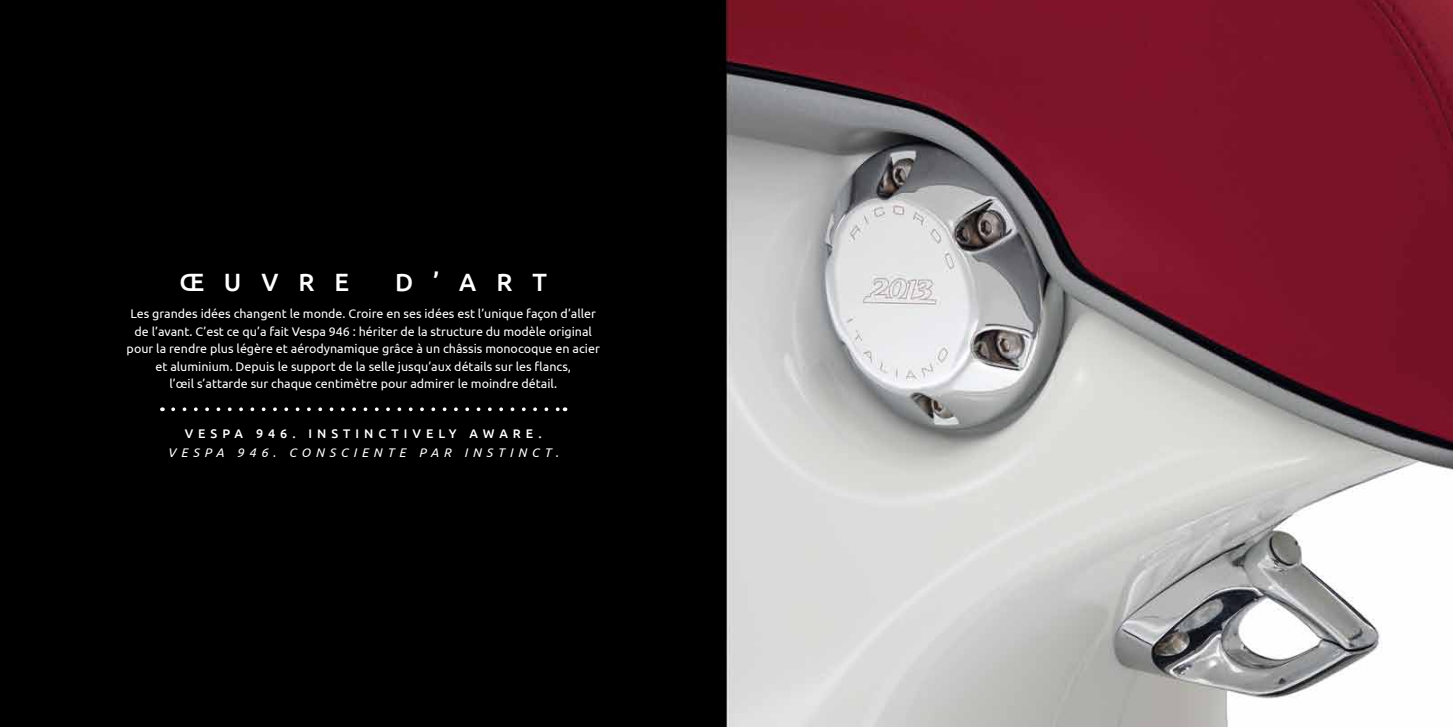
<style>
.page{position:relative;width:1453px;height:727px;background:#fff}
.page>*{position:absolute;margin:0;border:0;box-sizing:border-box;transform-origin:0 0}
.t1{font:500 25px "Ubuntu";letter-spacing:.8em;color:#fff}
.t2{font:12.5px/17.5px "Ubuntu";color:#fff;text-align:center}
.t3{font:italic 12.5px "Ubuntu";letter-spacing:.4em;color:#fff}
.t4{font:500 12.5px "Ubuntu";letter-spacing:.4em;color:#fff}
</style>
<div class="page">
<img style="left:0;top:0;width:1453px;height:726px">
<svg style="left:173px;top:407px;width:392px;height:4px;background:#3c3c3c"></svg>
<h1 class="t1" style="left:180px;top:266px;width:171px">ŒUVRE</h1>
<h1 class="t1" style="left:395px;top:266px;width:153px">D’ART</h1>
<p class="t2" style="left:127px;top:304px;width:475px">Les grandes idées changent le monde. Croire en ses idées est l’unique façon d’aller de l’avant. C’est ce qu’a fait Vespa 946 : hériter de la structure du modèle original pour la rendre plus légère et aérodynamique grâce à un châssis monocoque en acier et aluminium. Depuis le support de la selle jusqu’aux détails sur les flancs,<br>l’œil s’attarde sur chaque centimètre pour admirer le moindre détail.</p>
<p class="t4" style="left:185px;top:425px;width:358px">VESPA 946. INSTINCTIVELY AWARE.</p>
<p class="t3" style="left:168px;top:444px;width:392px">VESPA 946. CONSCIENTE PAR INSTINCT.</p>
</div>
